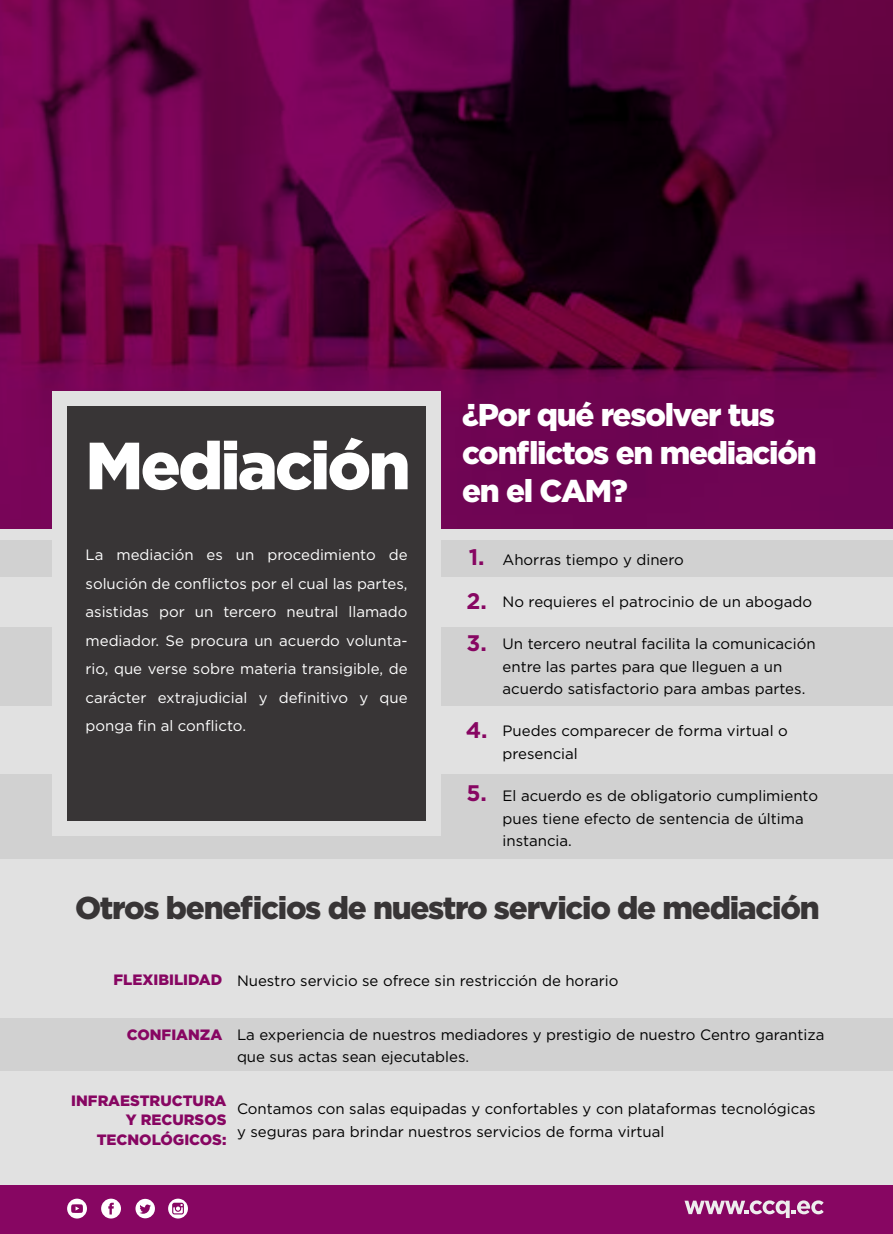
<style>
.page{position:relative;width:893px;height:1234px;background:#fff}
.page>*{position:absolute;margin:0;border:0;box-sizing:border-box;transform-origin:0 0}
.t1{font:900 66.6px "Gotham";letter-spacing:-.04em;color:#fff}
.t2{font:900 31.5px/37.7px "Gotham";letter-spacing:-.04em;color:#fff}
.t3{font:900 31.5px "Gotham";letter-spacing:-.04em;color:#383536}
.t4{font:700 22.5px/42.8px "Gotham";color:#870662;text-align:justify}
.t5{font:15px/22.5px "Gotham";color:#000}
.t6{font:15px/28.5px "Gotham";color:#fff;text-align:justify}
.t7{font:900 15px/19.5px "Gotham";color:#870662;text-align:right}
</style>
<div class="page">
<div style="left:0;top:391px;width:893px;height:812px;background:#e1e1e1"></div>
<div style="left:0;top:1017px;width:893px;height:53px;background:#d1d1d1"></div>
<div style="left:0;top:540px;width:893px;height:36px;background:#d1d1d1"></div>
<div style="left:0;top:627px;width:893px;height:78px;background:#d1d1d1"></div>
<div style="left:0;top:774px;width:893px;height:84px;background:#d1d1d1"></div>
<svg style="left:0;top:0;width:893px;height:528px;background:#5e0340"></svg>
<div style="left:52px;top:392px;width:389px;height:444px;background:#e1e1e1"></div>
<div style="left:68px;top:406px;width:358px;height:414px;background:#383536"></div>
<div style="left:0;top:1185px;width:893px;height:48px;background:#870662"></div>
<svg style="left:684px;top:1200px;width:140px;height:17px"></svg>
<svg style="left:101px;top:1198px;width:20px;height:20px"></svg>
<svg style="left:67px;top:1198px;width:20px;height:20px"></svg>
<svg style="left:168px;top:1198px;width:20px;height:20px"></svg>
<svg style="left:135px;top:1198px;width:20px;height:19px"></svg>
<h1 class="t1" style="left:86px;top:419px;width:327px">Mediación</h1>
<p class="t6" style="left:86px;top:540px;width:324px">La mediación es un procedimiento de solución de conflictos por el cual las partes, asistidas por un tercero neutral llamado mediador. Se procura un acuerdo volunta&shy;rio, que verse sobre materia transigible, de carácter extrajudicial y definitivo y que ponga fin al conflicto.</p>
<h2 class="t2" style="left:462px;top:396px;width:356px">¿Por qué resolver tus conflictos en mediación en el CAM?</h2>
<h3 class="t4" style="left:466px;top:535px;width:22px">1.<br>2.<br>3.</h3>
<h3 class="t4" style="left:466px;top:708px;width:23px">4.</h3>
<h3 class="t4" style="left:466px;top:771px;width:22px">5.</h3>
<p class="t5" style="left:502px;top:548px;width:183px">Ahorras tiempo y dinero</p>
<p class="t5" style="left:502px;top:590px;width:311px">No requieres el patrocinio de un abogado</p>
<p class="t5" style="left:502px;top:632px;width:315px">Un tercero neutral facilita la comunicación entre las partes para que lleguen a un acuerdo satisfactorio para ambas partes.</p>
<p class="t5" style="left:502px;top:719px;width:287px">Puedes comparecer de forma virtual o presencial</p>
<p class="t5" style="left:502px;top:784px;width:317px">El acuerdo es de obligatorio cumplimiento pues tiene efecto de sentencia de última instancia.</p>
<h2 class="t3" style="left:75px;top:886px;width:746px">Otros beneficios de nuestro servicio de mediación</h2>
<p class="t7" style="left:114px;top:970px;width:110px">FLEXIBILIDAD</p>
<p class="t5" style="left:237px;top:969px;width:383px">Nuestro servicio se ofrece sin restricción de horario</p>
<p class="t7" style="left:127px;top:1024px;width:97px">CONFIANZA</p>
<p class="t7" style="left:71px;top:1090px;width:157px">INFRAESTRUCTURA<br>Y RECURSOS<br>TECNOLÓGICOS:</p>
<p class="t5" style="left:237px;top:1022px;width:589px">La experiencia de nuestros mediadores y prestigio de nuestro Centro garantiza que sus actas sean ejecutables.</p>
<p class="t5" style="left:237px;top:1096px;width:580px">Contamos con salas equipadas y confortables y con plataformas tecnológicas y seguras para brindar nuestros servicios de forma virtual</p>
</div>
